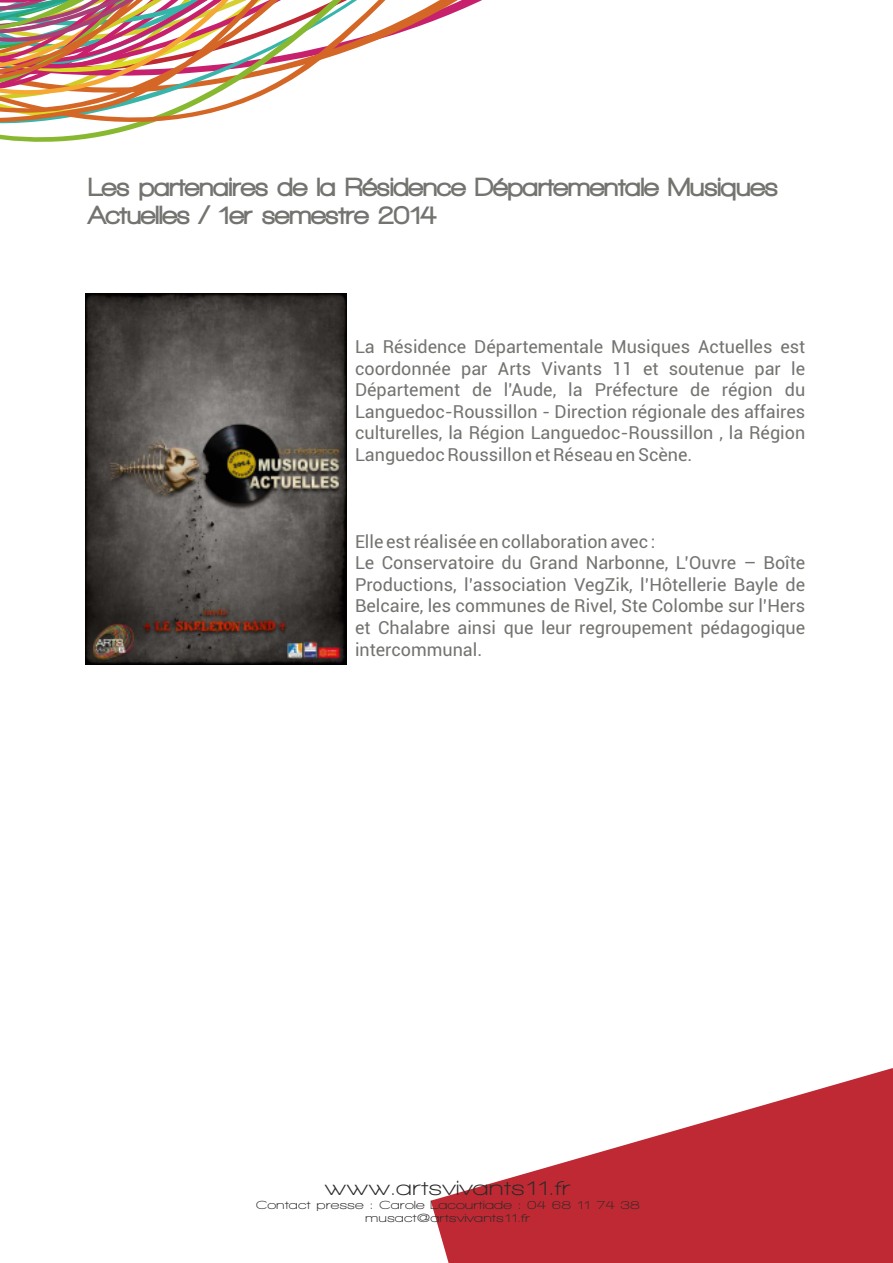
<style>
.page{position:relative;width:893px;height:1263px;background:#fff}
.page>*{position:absolute;margin:0;border:0;box-sizing:border-box;transform-origin:0 0}
.t1{font:900 27px/28.5px "Walkway";color:#737370}
.t2{font:700 21px "Walkway Expand";color:#2b2929}
.t3{font:18px/21.6px "Roboto";color:#737370}
.t4{font:700 12px/12.6px "Walkway Expand";color:#2b2929;text-align:center}
</style>
<div class="page">
<svg style="left:0;top:130px;width:129px;height:12px"></svg>
<svg style="left:0;top:0;width:478px;height:127px"></svg>
<svg style="left:431px;top:1068px;width:462px;height:195px;fill:#bf2933"></svg>
<img style="left:86px;top:293px;width:260px;height:371px">
<h1 class="t1" style="left:89px;top:172px;width:691px">Les partenaires de la Résidence Départementale Musiques<br>Actuelles / 1er semestre 2014</h1>
<p class="t3" style="left:355px;top:338px;width:452px;text-align:justify">La Résidence Départementale Musiques Actuelles est coordonnée par Arts Vivants 11 et soutenue par le Département de l'Aude,</p>
<p class="t3" style="left:355px;top:424px;width:452px">culturelles, la Région Languedoc-Roussillon , la Région<br>Languedoc Roussillon et Réseau en Scène.</p>
<p class="t3" style="left:355px;top:381px;width:452px;text-align:right">la Préfecture de région du<br>Languedoc-Roussillon - Direction régionale des affaires</p>
<p class="t3" style="left:355px;top:532px;width:452px">Elle est réalisée en collaboration avec :<br>Le Conservatoire du Grand Narbonne, L’Ouvre – Boîte Productions, l’association VegZik, l’Hôtellerie Bayle de Belcaire, les communes de Rivel, Ste Colombe sur l’Hers et Chalabre ainsi que leur regroupement pédagogique intercommunal.</p>
<p class="t2" style="left:325px;top:1177px;width:248px">www.artsvivants11.fr</p>
<p class="t4" style="left:256px;top:1199px;width:386px">Contact presse : Carole Lacourtiade : 04 68 11 74 38 musact@artsvivants11.fr</p>
</div>
